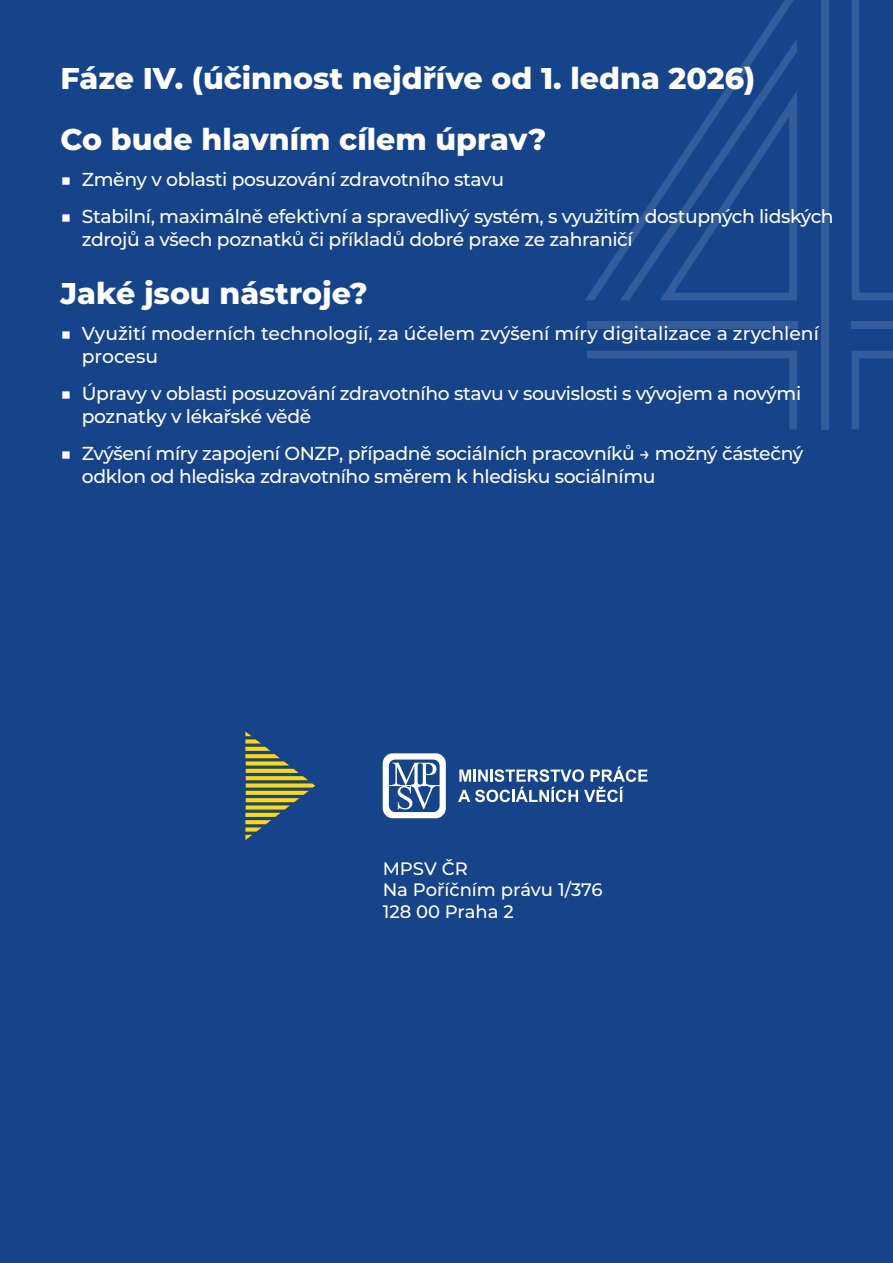
<style>
.page{position:relative;width:893px;height:1263px;background:#15448b}
.page>*{position:absolute;margin:0;border:0;box-sizing:border-box;transform-origin:0 0}
.t1{font:800 30px/60.3px "Montserrat";color:#fff}
.t2{font:500 18.75px/22.5px "Montserrat";letter-spacing:-.02em;color:#fff}
.t3{font:500 18.75px/22.5px "Montserrat";color:#fff}
.t4{font:500 18px/21.6px "Montserrat";color:#fff}
.s1{font-weight:400}
</style>
<div class="page">
<svg style="left:585px;top:0;width:209px;height:300px"></svg>
<svg style="left:587px;top:351px;width:210px;height:78px"></svg>
<svg style="left:852px;top:351px;width:41px;height:78px"></svg>
<svg style="left:852px;top:0;width:41px;height:300px"></svg>
<div style="left:821px;top:0;width:7px;height:429px;background:#335c9a"></div>
<div style="left:587px;top:321px;width:210px;height:8px;background:#335c9a"></div>
<svg style="left:620px;top:38px;width:177px;height:262px"></svg>
<div style="left:851px;top:321px;width:42px;height:8px;background:#335c9a"></div>
<svg style="left:383px;top:753px;width:63px;height:65px"></svg>
<svg style="left:458px;top:766px;width:190px;height:36px"></svg>
<svg style="left:245px;top:731px;width:70px;height:109px"></svg>
<h1 class="t1" style="left:61px;top:47px;width:696px">Fáze IV. (účinnost nejdříve od 1. ledna 2026)<br>Co bude hlavním cílem úprav?</h1>
<p class="t2" style="left:61px;top:167px;width:445px"><span class="s1">■</span> Změny v oblasti posuzování zdravotního stavu</p>
<p class="t2" style="left:82px;top:204px;width:753px;text-indent:-21px"><span class="s1">■</span> Stabilní, maximálně efektivní a spravedlivý systém, s využitím dostupných lidských zdrojů a všech poznatků či příkladů dobré praxe ze zahraničí</p>
<h1 class="t1" style="left:61px;top:262px;width:308px">Jaké jsou nástroje?</h1>
<p class="t3" style="left:82px;top:321px;width:739px;text-indent:-21px"><span class="s1">■</span> Využití moderních technologií, za účelem zvýšení míry digitalizace a zrychlení procesu</p>
<p class="t2" style="left:82px;top:381px;width:721px;text-indent:-21px"><span class="s1">■</span> Úpravy v oblasti posuzování zdravotního stavu v souvislosti s vývojem a novými poznatky v lékařské vědě</p>
<p class="t2" style="left:82px;top:441px;width:723px;text-indent:-21px"><span class="s1">■</span> Zvýšení míry zapojení ONZP, případně sociálních pracovníků → možný částečný odklon od hlediska zdravotního směrem k hledisku sociálnímu</p>
<p class="t4" style="left:383px;top:857px;width:221px">MPSV ČR<br>Na Poříčním právu 1/376<br>128 00 Praha 2</p>
</div>
